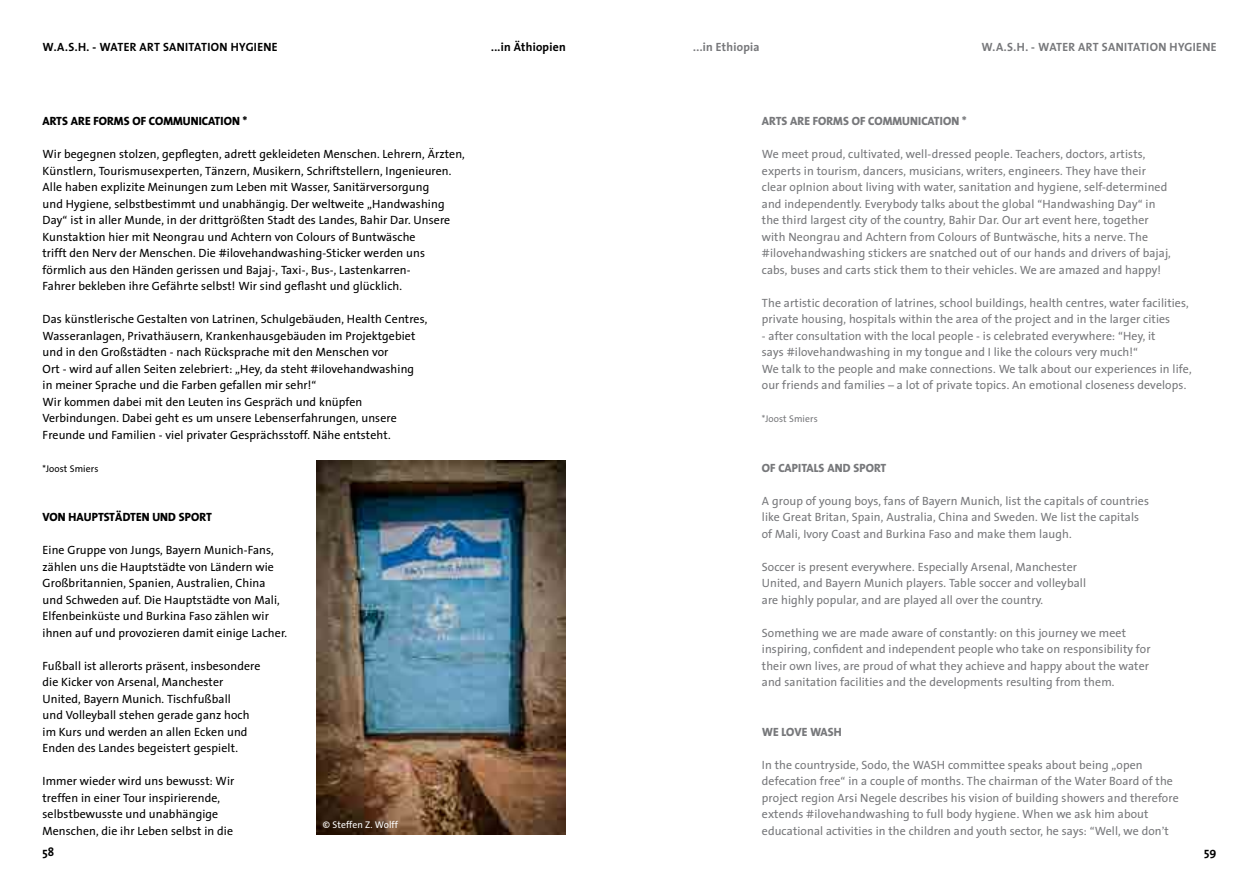
<style>
.page{position:relative;width:1259px;height:893px;background:#fff}
.page>*{position:absolute;margin:0;border:0;box-sizing:border-box;transform-origin:0 0}
.t1{font:12px/16.5px "Thesis Sans";letter-spacing:.01em;color:#77787b}
.t2{font:12px/16.5px "Thesis Sans";letter-spacing:.01em;color:#000}
.t3{font:900 12px "Thesis Sans";letter-spacing:.01em;color:#77787b}
.t4{font:700 12px "Thesis Sans";letter-spacing:.025em;color:#000}
.t5{font:900 12px "Thesis Sans";letter-spacing:.01em;color:#000}
.t6{font:700 12px "Thesis Sans";letter-spacing:.025em;color:#77787b}
.t7{font:9.75px "Thesis Sans";letter-spacing:.01em;color:#fff}
.t8{font:9.75px "Thesis Sans";letter-spacing:.01em;color:#000}
.t9{font:9.75px "Thesis Sans";letter-spacing:.01em;color:#77787b}
</style>
<div class="page">
<img style="left:317px;top:461px;width:249px;height:374px">
<p class="t4" style="left:43px;top:41px;width:237px">W.A.S.H. - WATER ART SANITATION HYGIENE</p>
<p class="t4" style="left:491px;top:41px;width:76px">...in Äthiopien</p>
<p class="t6" style="left:693px;top:41px;width:68px">...in Ethiopia</p>
<p class="t6" style="left:981px;top:41px;width:237px">W.A.S.H. - WATER ART SANITATION HYGIENE</p>
<p class="t5" style="left:43px;top:114px;width:206px">ARTS ARE FORMS OF COMMUNICATION *</p>
<p class="t2" style="left:43px;top:146px;width:424px">Wir begegnen stolzen, gepflegten, adrett gekleideten Menschen. Lehrern, Ärzten, Künstlern, Tourismusexperten, Tänzern, Musikern, Schriftstellern, Ingenieuren.<br>Alle haben explizite Meinungen zum Leben mit Wasser, Sanitärversorgung<br>und Hygiene, selbstbestimmt und unabhängig. Der weltweite „Handwashing Day“ ist in aller Munde, in der drittgrößten Stadt des Landes, Bahir Dar. Unsere Kunstaktion hier mit Neongrau und Achtern von Colours of Buntwäsche<br>trifft den Nerv der Menschen. Die #ilovehandwashing-Sticker werden uns förmlich aus den Händen gerissen und Bajaj-, Taxi-, Bus-, Lastenkarren-<br>Fahrer bekleben ihre Gefährte selbst! Wir sind geflasht und glücklich.</p>
<p class="t2" style="left:43px;top:311px;width:386px">Das künstlerische Gestalten von Latrinen, Schulgebäuden, Health Centres, Wasseranlagen, Privathäusern, Krankenhausgebäuden im Projektgebiet und in den Großstädten - nach Rücksprache mit den Menschen vor<br>Ort - wird auf allen Seiten zelebriert: „Hey, da steht #ilovehandwashing<br>in meiner Sprache und die Farben gefallen mir sehr!“<br>Wir kommen dabei mit den Leuten ins Gespräch und knüpfen Verbindungen. Dabei geht es um unsere Lebenserfahrungen, unsere Freunde und Familien - viel privater Gesprächsstoff. Nähe entsteht.</p>
<p class="t8" style="left:43px;top:463px;width:57px">*Joost Smiers</p>
<p class="t5" style="left:43px;top:510px;width:171px">VON HAUPTSTÄDTEN UND SPORT</p>
<p class="t2" style="left:43px;top:542px;width:246px">Eine Gruppe von Jungs, Bayern Munich-Fans, zählen uns die Hauptstädte von Ländern wie Großbritannien, Spanien, Australien, China und Schweden auf. Die Hauptstädte von Mali, Elfenbeinküste und Burkina Faso zählen wir ihnen auf und provozieren damit einige Lacher.</p>
<p class="t2" style="left:43px;top:658px;width:219px">Fußball ist allerorts präsent, insbesondere die Kicker von Arsenal, Manchester United, Bayern Munich. Tischfußball<br>und Volleyball stehen gerade ganz hoch im Kurs und werden an allen Ecken und Enden des Landes begeistert gespielt.</p>
<p class="t2" style="left:43px;top:773px;width:193px">Immer wieder wird uns bewusst: Wir treffen in einer Tour inspirierende, selbstbewusste und unabhängige Menschen, die ihr Leben selbst in die</p>
<p class="t7" style="left:323px;top:820px;width:77px">© Steffen Z. Wolff</p>
<p class="t3" style="left:762px;top:114px;width:206px">ARTS ARE FORMS OF COMMUNICATION *</p>
<p class="t1" style="left:762px;top:146px;width:410px">We meet proud, cultivated, well-dressed people. Teachers, doctors, artists, experts in tourism, dancers, musicians, writers, engineers. They have their clear opInion about living with water, sanitation and hygiene, self-determined and independently. Everybody talks about the global “Handwashing Day“ in the third largest city of the country, Bahir Dar. Our art event here, together with Neongrau and Achtern from Colours of Buntwäsche, hits a nerve. The #ilovehandwashing stickers are snatched out of our hands and drivers of bajaj, cabs, buses and carts stick them to their vehicles. We are amazed and happy!</p>
<p class="t1" style="left:762px;top:295px;width:428px">The artistic decoration of latrines, school buildings, health centres, water facilities, private housing, hospitals within the area of the project and in the larger cities</p>
<p class="t1" style="left:762px;top:328px;width:431px">- after consultation with the local people - is celebrated everywhere: “Hey, it<br>says #ilovehandwashing in my tongue and I like the colours very much!“<br>We talk to the people and make connections. We talk about our experiences in life, our friends and families – a lot of private topics. An emotional closeness develops.</p>
<p class="t9" style="left:762px;top:413px;width:57px">*Joost Smiers</p>
<p class="t3" style="left:762px;top:461px;width:126px">OF CAPITALS AND SPORT</p>
<p class="t1" style="left:762px;top:493px;width:389px">A group of young boys, fans of Bayern Munich, list the capitals of countries like Great Britan, Spain, Australia, China and Sweden. We list the capitals of Mali, Ivory Coast and Burkina Faso and make them laugh.</p>
<p class="t1" style="left:762px;top:559px;width:326px">Soccer is present everywhere. Especially Arsenal, Manchester<br>United, and Bayern Munich players. Table soccer and volleyball are highly popular, and are played all over the country.</p>
<p class="t1" style="left:762px;top:625px;width:390px">Something we are made aware of constantly: on this journey we meet inspiring, confident and independent people who take on responsibility for their own lives, are proud of what they achieve and happy about the water and sanitation facilities and the developments resulting from them.</p>
<p class="t3" style="left:762px;top:725px;width:81px">WE LOVE WASH</p>
<p class="t1" style="left:762px;top:757px;width:418px">In the countryside, Sodo, the WASH committee speaks about being „open defecation free“ in a couple of months. The chairman of the Water Board of the project region Arsi Negele describes his vision of building showers and therefore extends #ilovehandwashing to full body hygiene. When we ask him about educational activities in the children and youth sector, he says: “Well, we don’t</p>
<p class="t4" style="left:43px;top:845px;width:13px">58</p>
<p class="t4" style="left:1204px;top:845px;width:14px">59</p>
</div>
